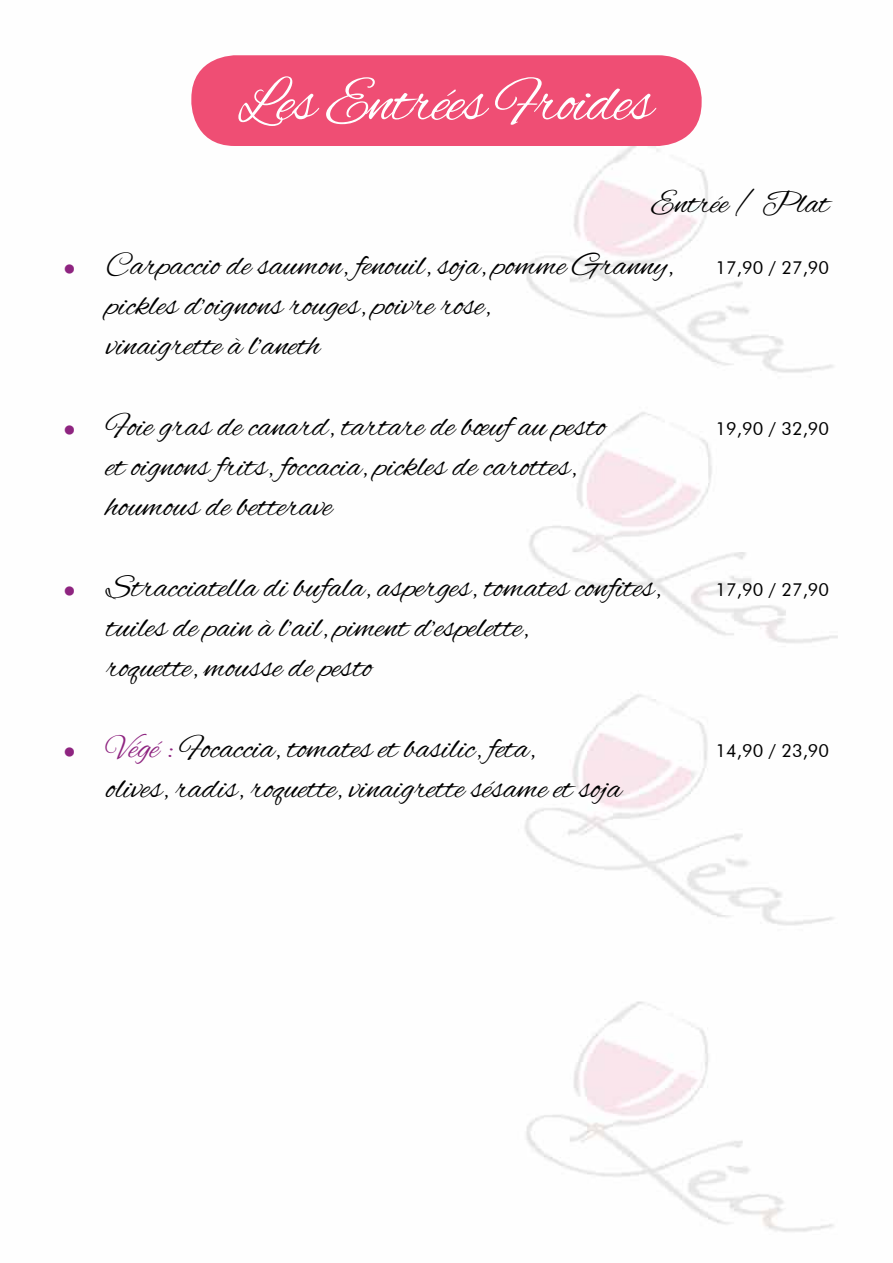
<style>
.page{position:relative;width:893px;height:1263px;background:#fff}
.page>*{position:absolute;margin:0;border:0;box-sizing:border-box;transform-origin:0 0}
.t1{font:63px "Alex Brush";letter-spacing:-.02em;color:#fff}
.t2{font:33.6px/40.2px "Alex Brush";color:#000}
.t3{font:18px "Futura BT";color:#000}
.s1{font-size:21.15px;color:#8e2480}
.s2{color:#8e2480}
</style>
<div class="page">
<img style="left:191px;top:55px;width:647px;height:1177px">
<div style="left:191px;top:55px;width:511px;height:91px;background:#ef4e74;border-radius:44px"></div>
<h1 class="t1" style="left:238px;top:67px;width:416px">Les Entrées Froides</h1>
<p class="t2" style="left:651px;top:185px;width:179px">Entrée / Plat</p>
<p class="t2" style="left:64px;top:247px;width:611px"><span class="s1">•</span> Carpaccio de saumon, fenouil, soja, pomme Granny,</p>
<p class="t3" style="left:715px;top:256px;width:115px">17,90 / 27,90</p>
<p class="t2" style="left:106px;top:287px;width:386px">pickles d’oignons rouges, poivre rose, vinaigrette à l’aneth</p>
<p class="t2" style="left:64px;top:408px;width:543px"><span class="s1">•</span> Foie gras de canard, tartare de bœuf au pesto</p>
<p class="t3" style="left:715px;top:417px;width:115px">19,90 / 32,90</p>
<p class="t2" style="left:106px;top:448px;width:472px">et oignons frits, foccacia, pickles de carottes, houmous de betterave</p>
<p class="t2" style="left:64px;top:569px;width:599px"><span class="s1">•</span> Stracciatella di bufala, asperges, tomates confites,</p>
<p class="t3" style="left:715px;top:578px;width:115px">17,90 / 27,90</p>
<p class="t2" style="left:106px;top:609px;width:424px">tuiles de pain à l’ail, piment d’espelette, roquette, mousse de pesto</p>
<p class="t2" style="left:64px;top:730px;width:473px"><span class="s1">•</span> <span class="s2">Végé :</span> Focaccia, tomates et basilic, feta,</p>
<p class="t3" style="left:715px;top:739px;width:115px">14,90 / 23,90</p>
<p class="t2" style="left:106px;top:770px;width:516px">olives, radis, roquette, vinaigrette sésame et soja</p>
</div>
